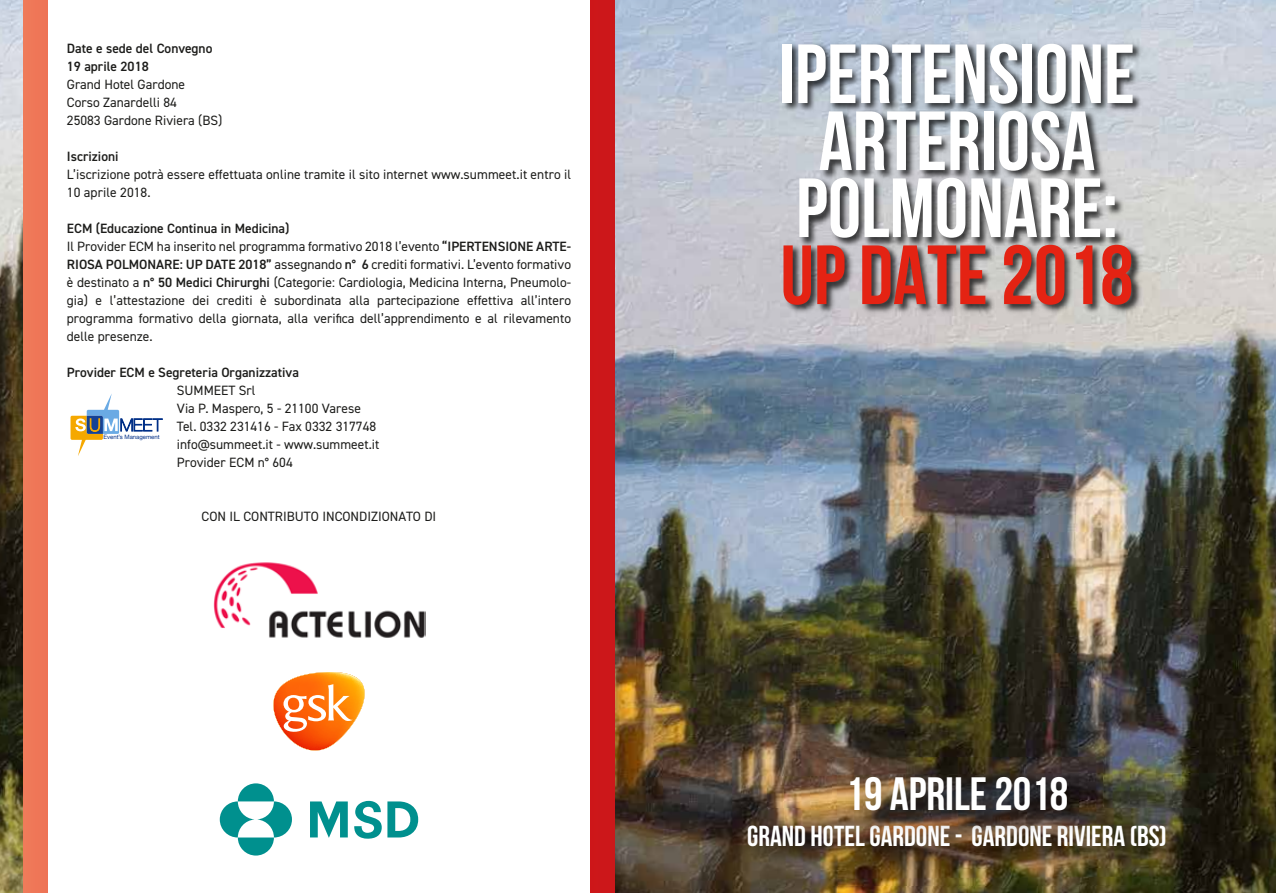
<style>
.page{position:relative;width:1276px;height:893px;background:#fff}
.page>*{position:absolute;margin:0;border:0;box-sizing:border-box;transform-origin:0 0}
.t1{font:700 83.7px/67.1px "Bebas Neue";color:#fff}
.t2{font:700 83.7px "Bebas Neue";color:#e42313}
.t3{font:46.8px "Bebas Neue";color:#fff}
.t4{font:28.95px "Bebas Neue";color:#fff}
.t5{font:13.5px/18px "DIN2014";color:#1d1d1b}
.t6{font:600 13.5px/18px "DIN2014";color:#1d1d1b}
.t7{font:6px "Helvetica Neue";color:#002f87}
.s1{font-weight:600}
</style>
<div class="page">
<img style="left:614px;top:0;width:662px;height:893px">
<img style="left:0;top:0;width:23px;height:893px">
<svg style="left:23px;top:0;width:591px;height:893px;background:#dd4739"></svg>
<div style="left:48px;top:0;width:542px;height:893px;background:#fff"></div>
<svg style="left:71px;top:394px;width:91px;height:62px"></svg>
<img style="left:775px;top:29px;width:372px;height:303px">
<img style="left:734px;top:809px;width:467px;height:76px">
<img style="left:832px;top:758px;width:270px;height:94px">
<img style="left:213px;top:562px;width:212px;height:76px">
<svg style="left:238px;top:783px;width:36px;height:18px"></svg>
<svg style="left:238px;top:837px;width:36px;height:18px"></svg>
<svg style="left:220px;top:801px;width:34px;height:36px"></svg>
<svg style="left:258px;top:801px;width:34px;height:36px"></svg>
<svg style="left:310px;top:801px;width:38px;height:37px"></svg>
<svg style="left:354px;top:801px;width:64px;height:38px"></svg>
<svg style="left:273px;top:672px;width:92px;height:78px"></svg>
<p class="t6" style="left:67px;top:39px;width:147px">Date e sede del Convegno<br>19 aprile 2018</p>
<p class="t5" style="left:67px;top:75px;width:157px">Grand Hotel Gardone<br>Corso Zanardelli 84<br>25083 Gardone Riviera (BS)</p>
<p class="t6" style="left:67px;top:147px;width:53px">Iscrizioni</p>
<p class="t5" style="left:67px;top:165px;width:506px">L’iscrizione potrà essere effettuata online tramite il sito internet www.summeet.it entro il<br>10 aprile 2018.</p>
<p class="t5" style="left:67px;top:219px;width:506px"><span class="s1">ECM (Educazione Continua in Medicina)<br></span>Il Provider ECM ha inserito nel programma formativo 2018 l’evento <span class="s1">“IPERTENSIONE ARTE-RIOSA POLMONARE: UP DATE 2018”</span> assegnando <span class="s1">n° 6</span> crediti formativi. L’evento formativo è destinato a <span class="s1">n° 50 Medici Chirurghi</span> (Categorie: Cardiologia, Medicina Interna, Pneumolo&shy;gia) e l’attestazione dei crediti è subordinata alla partecipazione effettiva all’intero programma formativo della giornata, alla verifica dell’apprendimento e al rilevamento delle presenze.</p>
<p class="t6" style="left:67px;top:363px;width:233px">Provider ECM e Segreteria Organizzativa</p>
<p class="t5" style="left:177px;top:381px;width:204px">SUMMEET Srl<br>Via P. Maspero, 5 - 21100 Varese<br>Tel. 0332 231416 - Fax 0332 317748 info@summeet.it - www.summeet.it<br>Provider ECM n° 604</p>
<p class="t7" style="left:103px;top:433px;width:58px">Event’s Management</p>
<p class="t5" style="left:202px;top:507px;width:236px">CON IL CONTRIBUTO INCONDIZIONATO DI</p>
<h1 class="t1" style="left:779px;top:40px;width:357px">IPERTENSIONE<br>ARTERIOSA<br>POLMONARE:</h1>
<h1 class="t2" style="left:780px;top:229px;width:354px">UP DATE 2018</h1>
<h2 class="t3" style="left:845px;top:768px;width:224px">19 APRILE 2018</h2>
<h3 class="t4" style="left:747px;top:820px;width:421px">GRAND HOTEL GARDONE - GARDONE RIVIERA (BS)</h3>
</div>
